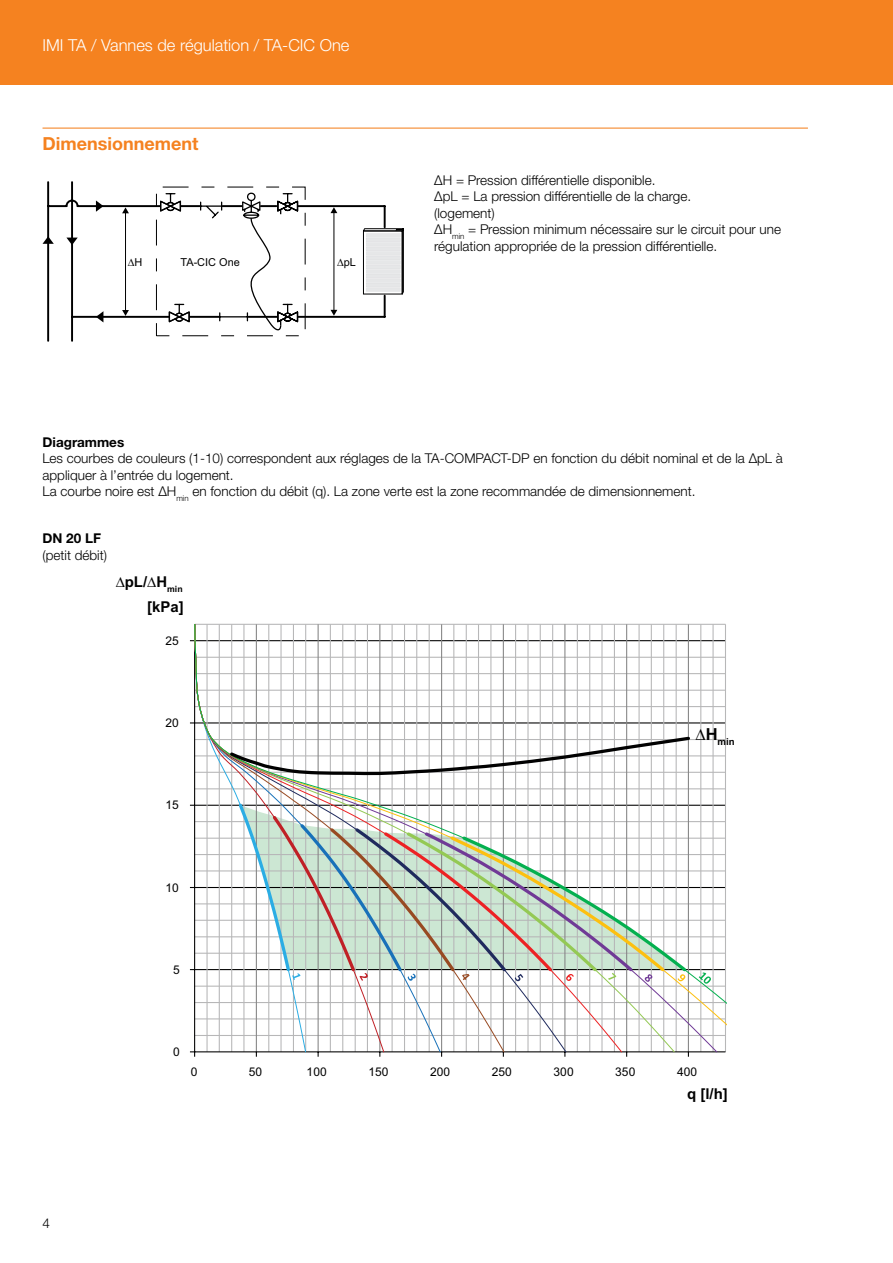
<style>
.page{position:relative;width:893px;height:1263px;background:#fff}
.page>*{position:absolute;margin:0;border:0;box-sizing:border-box;transform-origin:0 0}
.t1{font:700 18px "Helvetica Neue LTW1 G";color:#f58220}
.t2{font:300 16.5px "Helvetica Neue LTW1 G";color:#fff}
.t3{font:700 15px/24.8px "Arial";color:#010101;text-align:right}
.t4{font:300 13.5px/16.5px "Helvetica Neue LTW1 G";color:#000}
.t5{font:700 13.5px "Helvetica Neue LTW1 G";color:#000}
.t6{font:12px "Arial";color:#010101}
.t7{font:10.95px "Arial";color:#000}
.t8{font:700 9.6px "Arial";color:#010101}
</style>
<div class="page">
<div style="left:0;top:0;width:893px;height:85px;background:#f58220"></div>
<hr style="left:43px;top:128px;width:765px;height:1px;background:#f58220">
<svg style="left:387px;top:228px;width:17px;height:67px"></svg>
<svg style="left:47px;top:181px;width:340px;height:161px"></svg>
<svg style="left:96px;top:200px;width:7px;height:12px"></svg>
<svg style="left:43px;top:236px;width:11px;height:8px"></svg>
<svg style="left:66px;top:238px;width:12px;height:7px"></svg>
<svg style="left:96px;top:311px;width:7px;height:11px"></svg>
<svg style="left:159px;top:192px;width:140px;height:142px"></svg>
<hr style="left:125px;top:212px;width:1px;height:99px;background:#000">
<svg style="left:122px;top:207px;width:7px;height:6px"></svg>
<svg style="left:122px;top:310px;width:7px;height:6px"></svg>
<hr style="left:334px;top:212px;width:1px;height:99px;background:#000">
<svg style="left:330px;top:207px;width:7px;height:6px"></svg>
<svg style="left:330px;top:310px;width:7px;height:6px"></svg>
<hr style="left:194px;top:624px;width:1px;height:428px;background:#010101">
<svg style="left:190px;top:1051px;width:5px;height:6px"></svg>
<svg style="left:195px;top:624px;width:532px;height:429px"></svg>
<svg style="left:227px;top:735px;width:465px;height:42px"></svg>
<svg style="left:699px;top:972px;width:12px;height:12px"></svg>
<svg style="left:236px;top:801px;width:453px;height:181px"></svg>
<p class="t2" style="left:43px;top:35px;width:308px">IMI TA / Vannes de régulation / TA-CIC One</p>
<h1 class="t1" style="left:43px;top:132px;width:157px">Dimensionnement</h1>
<p class="t7" style="left:128px;top:255px;width:16px">∆H</p>
<p class="t7" style="left:180px;top:254px;width:61px">TA-CIC One</p>
<p class="t7" style="left:337px;top:255px;width:20px">∆pL</p>
<p class="t4" style="left:434px;top:172px;width:348px">ΔH = Pression différentielle disponible.<br>ΔpL = La pression différentielle de la charge.<br>(logement)<br>ΔH<sub>min</sub> = Pression minimum nécessaire sur le circuit pour une régulation appropriée de la pression différentielle.</p>
<p class="t5" style="left:43px;top:433px;width:83px">Diagrammes</p>
<p class="t4" style="left:43px;top:450px;width:742px">Les courbes de couleurs (1-10) correspondent aux réglages de la TA-COMPACT-DP en fonction du débit nominal et de la ∆pL à appliquer à l’entrée du logement.<br>La courbe noire est ∆H<sub>min</sub> en fonction du débit (q). La zone verte est la zone recommandée de dimensionnement.</p>
<p class="t5" style="left:43px;top:530px;width:60px">DN 20 LF</p>
<p class="t4" style="left:43px;top:547px;width:66px">(petit débit)</p>
<p class="t3" style="left:116px;top:570px;width:70px">∆pL/∆H<sub>min </sub>[kPa]</p>
<p class="t4" style="left:43px;top:1215px;width:9px">4</p>
<p class="t6" style="left:165px;top:633px;width:15px">25</p>
<p class="t6" style="left:165px;top:715px;width:15px">20</p>
<p class="t6" style="left:165px;top:797px;width:15px">15</p>
<p class="t6" style="left:165px;top:880px;width:15px">10</p>
<p class="t8" style="left:695px;top:735px;width:41px"><sup>∆H</sup>min</p>
<p class="t6" style="left:173px;top:962px;width:8px">5</p>
<p class="t6" style="left:173px;top:1044px;width:8px">0</p>
<p class="t6" style="left:191px;top:1063px;width:8px">0</p>
<p class="t6" style="left:249px;top:1063px;width:15px">50</p>
<p class="t6" style="left:307px;top:1063px;width:22px">100</p>
<p class="t6" style="left:368px;top:1063px;width:22px">150</p>
<p class="t6" style="left:430px;top:1063px;width:22px">200</p>
<p class="t6" style="left:492px;top:1063px;width:22px">250</p>
<p class="t6" style="left:554px;top:1063px;width:22px">300</p>
<p class="t6" style="left:615px;top:1063px;width:22px">350</p>
<p class="t6" style="left:677px;top:1063px;width:22px">400</p>
<p class="t3" style="left:687px;top:1082px;width:42px">q [l/h]</p>
</div>
